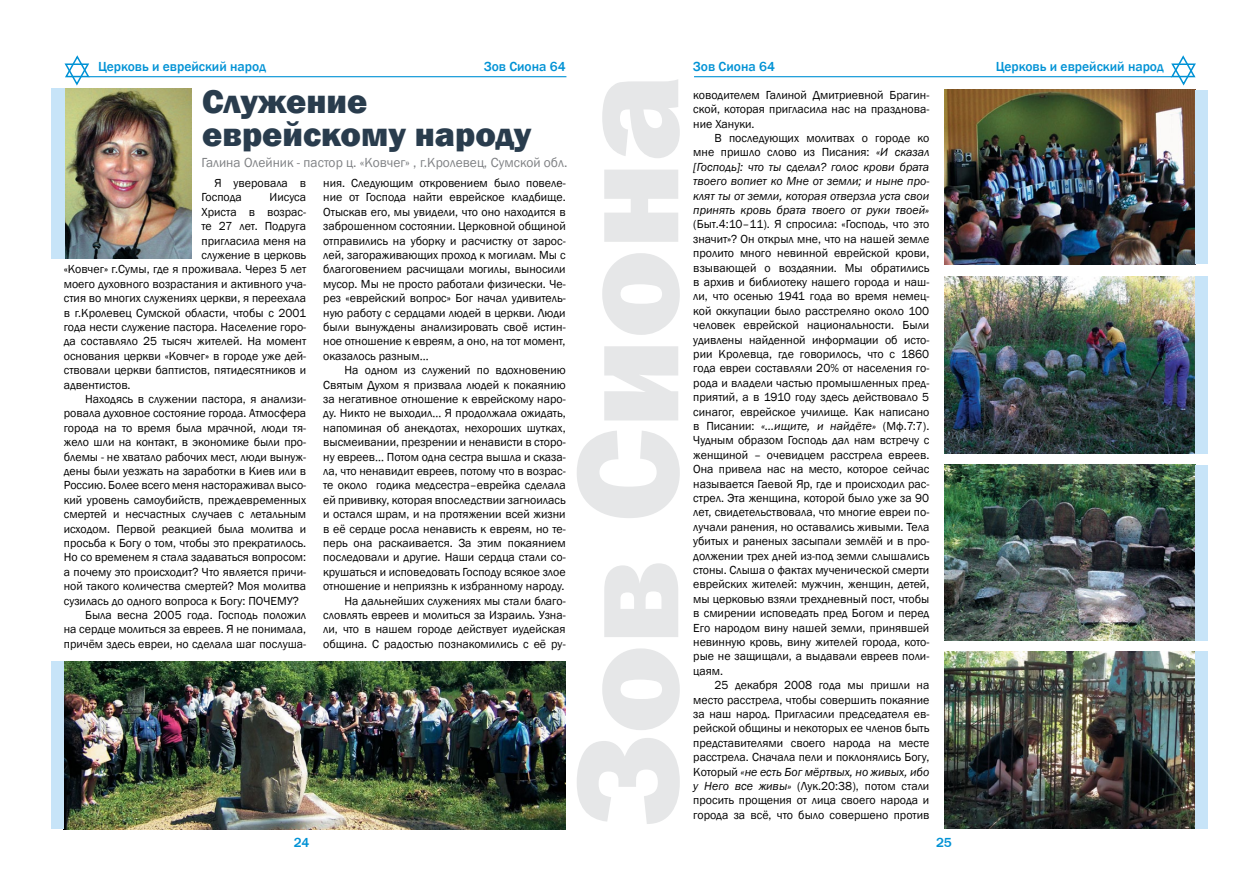
<style>
.page{position:relative;width:1259px;height:893px;background:#fff}
.page>*{position:absolute;margin:0;border:0;box-sizing:border-box;transform-origin:0 0}
.t1{font:800 150px "Franklin Gothic";color:#e6e7e8}
.t2{font:800 34.5px/33px "Franklin Gothic";color:#293c4d}
.t3{font:500 13.5px "Franklin Gothic";color:#0092d5}
.t4{font:13.5px "Franklin Gothic";color:#808285}
.t5{font:12px/14.4px "Franklin Gothic";color:#000;text-align:justify}
.t6{font:italic 12px/14.4px "Franklin Gothic";color:#000;text-align:justify}
.s1{font-style:normal}
.s2{font-style:italic}
</style>
<div class="page">
<hr style="left:694px;top:76px;width:477px;height:1px;background:#0092d5">
<svg style="left:1169px;top:55px;width:27px;height:31px"></svg>
<hr style="left:89px;top:76px;width:477px;height:1px;background:#0092d5">
<svg style="left:64px;top:55px;width:27px;height:31px"></svg>
<img style="left:64px;top:88px;width:127px;height:170px">
<img style="left:64px;top:661px;width:502px;height:168px">
<img style="left:944px;top:651px;width:251px;height:177px">
<img style="left:944px;top:276px;width:251px;height:177px">
<img style="left:944px;top:465px;width:251px;height:175px">
<div style="left:51px;top:88px;width:13px;height:170px;background:#c7e4f8"></div>
<img style="left:944px;top:90px;width:251px;height:174px">
<div style="left:1195px;top:90px;width:13px;height:174px;background:#c7e4f8"></div>
<div style="left:1195px;top:276px;width:13px;height:177px;background:#c7e4f8"></div>
<div style="left:1195px;top:465px;width:13px;height:175px;background:#c7e4f8"></div>
<div style="left:1195px;top:651px;width:13px;height:177px;background:#c7e4f8"></div>
<div style="left:51px;top:661px;width:13px;height:168px;background:#c7e4f8"></div>
<p class="t3" style="left:98px;top:58px;width:169px">Церковь и еврейский народ</p>
<p class="t3" style="left:484px;top:58px;width:83px">Зов Сиона 64</p>
<p class="t3" style="left:693px;top:58px;width:83px">Зов Сиона 64</p>
<p class="t3" style="left:995px;top:58px;width:169px">Церковь и еврейский народ</p>
<h2 class="t2" style="left:202px;top:84px;width:331px">Служение еврейскому народу</h2>
<p class="t4" style="left:202px;top:155px;width:367px">Галина Олейник - пастор ц. «Ковчег» , г.Кролевец, Сумской обл.</p>
<p class="t5" style="left:202px;top:176px;width:106px;text-indent:13px">Я уверовала в<br>Господа</p>
<h1 class="t1" style="left:531px;top:826px;width:753px;rotate:-90deg">Зов Сиона</h1>
<p class="t5" style="left:693px;top:88px;width:237px">ководителем Галиной Дмитриевной Брагин&shy;ской, которая пригласила нас на празднова&shy;ние Хануки.</p>
<p class="t6" style="left:693px;top:131px;width:237px;text-indent:21px"><span class="s1">В последующих молитвах о городе ко мне пришло слово из Писания:</span> «И сказал [Господь]: что ты сделал? голос крови брата твоего вопиет ко Мне от земли; и ныне про&shy;клят ты от земли, которая отверзла уста свои принять кровь брата твоего от руки твоей»</p>
<p class="t5" style="left:693px;top:217px;width:238px">(Быт.4:10–11). Я спросила: «Господь, что это значит»? Он открыл мне, что на нашей земле пролито много невинной еврейской крови, взывающей о воздаянии. Мы обратились в архив и библиотеку нашего города и наш&shy;ли, что осенью 1941 года во время немец&shy;кой оккупации было расстреляно около 100 человек еврейской национальности. Были удивлены найденной информации об исто&shy;рии Кролевца, где говорилось, что с 1860 года евреи составляли 20% от населения го&shy;рода и владели частью промышленных пред&shy;приятий, а в 1910 году здесь действовало 5 синагог, еврейское училище. Как написано в Писании: <span class="s2">«…ищите, и найдёте»</span> (Мф.7:7).<br>Чудным образом Господь дал нам встречу с женщиной – очевидцем расстрела евреев.<br>Она привела нас на место, которое сейчас называется Гаевой Яр, где и происходил рас&shy;стрел. Эта женщина, которой было уже за 90 лет, свидетельствовала, что многие евреи по&shy;лучали ранения, но оставались живыми. Тела убитых и раненых засыпали землёй и в про&shy;должении трех дней из-под земли слышались стоны. Слыша о фактах мученической смерти еврейских жителей: мужчин, женщин, детей, мы церковью взяли трехдневный пост, чтобы в смирении исповедать пред Богом и перед Его народом вину нашей земли, принявшей невинную кровь, вину жителей города, кото&shy;рые не защищали, а выдавали евреев поли&shy;цаям.</p>
<p class="t5" style="left:693px;top:678px;width:238px;text-indent:21px">25 декабря 2008 года мы пришли на место расстрела, чтобы совершить покаяние за наш народ. Пригласили председателя ев&shy;рейской общины и некоторых ее членов быть представителями своего народа на месте расстрела. Сначала пели и поклонялись Богу, Который <span class="s2">«не есть Бог мёртвых, но живых, ибо у Него все живы»</span> (Лук.20:38), потом стали просить прощения от лица своего народа и</p>
<p class="t5" style="left:323px;top:176px;width:244px">ния. Следующим откровением было повеле&shy;ние от Господа найти еврейское кладбище.<br>Отыскав его, мы увидели, что оно находится в заброшенном состоянии. Церковной общиной отправились на уборку и расчистку от зарос&shy;лей, загораживающих проход к могилам. Мы с благоговением расчищали могилы, выносили мусор. Мы не просто работали физически. Че&shy;рез «еврейский вопрос» Бог начал удивитель&shy;ную работу с сердцами людей в церкви. Люди были вынуждены анализировать своё истин&shy;ное отношение к евреям, а оно, на тот момент, оказалось разным…</p>
<p class="t5" style="left:323px;top:363px;width:244px;text-align:right">На одном из служений по вдохновению Святым Духом я призвала людей к покаянию за негативное отношение к еврейскому наро&shy;ду. Никто не выходил… Я продолжала ожидать, напоминая об анекдотах, нехороших шутках, высмеивании, презрении и ненависти в сторо&shy;ну евреев… Потом одна сестра вышла и сказа&shy;ла, что ненавидит евреев, потому что в возрас&shy;те около годика медсестра–еврейка сделала ей прививку, которая впоследствии загноилась и остался шрам, и на протяжении всей жизни в её сердце росла ненависть к евреям, но те&shy;перь она раскаивается. За этим покаянием последовали и другие. Наши сердца стали со&shy;крушаться и исповедовать Господу всякое злое отношение и неприязнь к избранному народу.<br>На дальнейших служениях мы стали благо&shy;словлять евреев и молиться за Израиль. Узна&shy;ли, что в нашем городе действует иудейская община. С радостью познакомились с её ру-</p>
<p class="t5" style="left:270px;top:190px;width:38px">Иисуса</p>
<p class="t5" style="left:202px;top:205px;width:106px">Христа в возрас-</p>
<p class="t5" style="left:202px;top:219px;width:106px">те 27 лет. Подруга</p>
<p class="t5" style="left:202px;top:234px;width:106px">пригласила меня на</p>
<p class="t5" style="left:202px;top:248px;width:106px">служение в церковь</p>
<p class="t5" style="left:64px;top:262px;width:244px">«Ковчег» г.Сумы, где я проживала. Через 5 лет</p>
<p class="t5" style="left:64px;top:277px;width:244px">моего духовного возрастания и активного уча-</p>
<p class="t5" style="left:64px;top:291px;width:244px">стия во многих служениях церкви, я переехала</p>
<p class="t5" style="left:64px;top:306px;width:244px">в г.Кролевец Сумской области, чтобы с 2001</p>
<p class="t5" style="left:64px;top:320px;width:244px">года нести служение пастора. Население горо-</p>
<p class="t5" style="left:64px;top:334px;width:244px">да составляло 25 тысяч жителей. На момент</p>
<p class="t5" style="left:64px;top:349px;width:244px">основания церкви «Ковчег» в городе уже дей-</p>
<p class="t5" style="left:64px;top:363px;width:244px">ствовали церкви баптистов, пятидесятников и</p>
<p class="t5" style="left:64px;top:378px;width:68px">адвентистов.</p>
<p class="t5" style="left:85px;top:392px;width:223px">Находясь в служении пастора, я анализи-</p>
<p class="t5" style="left:64px;top:406px;width:244px">ровала духовное состояние города. Атмосфера</p>
<p class="t5" style="left:64px;top:421px;width:244px">города на то время была мрачной, люди тя-</p>
<p class="t5" style="left:64px;top:435px;width:244px">жело шли на контакт, в экономике были про-</p>
<p class="t5" style="left:64px;top:450px;width:244px">блемы - не хватало рабочих мест, люди вынуж-</p>
<p class="t5" style="left:64px;top:464px;width:244px">дены были уезжать на заработки в Киев или в</p>
<p class="t5" style="left:64px;top:478px;width:244px">Россию. Более всего меня настораживал высо-</p>
<p class="t5" style="left:64px;top:493px;width:244px">кий уровень самоубийств, преждевременных</p>
<p class="t5" style="left:64px;top:507px;width:244px">смертей и несчастных случаев с летальным</p>
<p class="t5" style="left:64px;top:522px;width:244px">исходом. Первой реакцией была молитва и</p>
<p class="t5" style="left:64px;top:536px;width:244px">просьба к Богу о том, чтобы это прекратилось.</p>
<p class="t5" style="left:64px;top:550px;width:244px">Но со временем я стала задаваться вопросом:</p>
<p class="t5" style="left:64px;top:565px;width:244px">а почему это происходит? Что является причи-</p>
<p class="t5" style="left:64px;top:579px;width:244px">ной такого количества смертей? Моя молитва</p>
<p class="t5" style="left:64px;top:594px;width:237px">сузилась до одного вопроса к Богу: ПОЧЕМУ?</p>
<p class="t5" style="left:85px;top:608px;width:223px">Была весна 2005 года. Господь положил</p>
<p class="t5" style="left:64px;top:622px;width:244px">на сердце молиться за евреев. Я не понимала,</p>
<p class="t5" style="left:64px;top:637px;width:244px">причём здесь евреи, но сделала шаг послуша-</p>
<p class="t5" style="left:693px;top:808px;width:237px">города за всё, что было совершено против</p>
<p class="t3" style="left:294px;top:834px;width:17px">24</p>
<p class="t3" style="left:936px;top:834px;width:17px">25</p>
</div>
